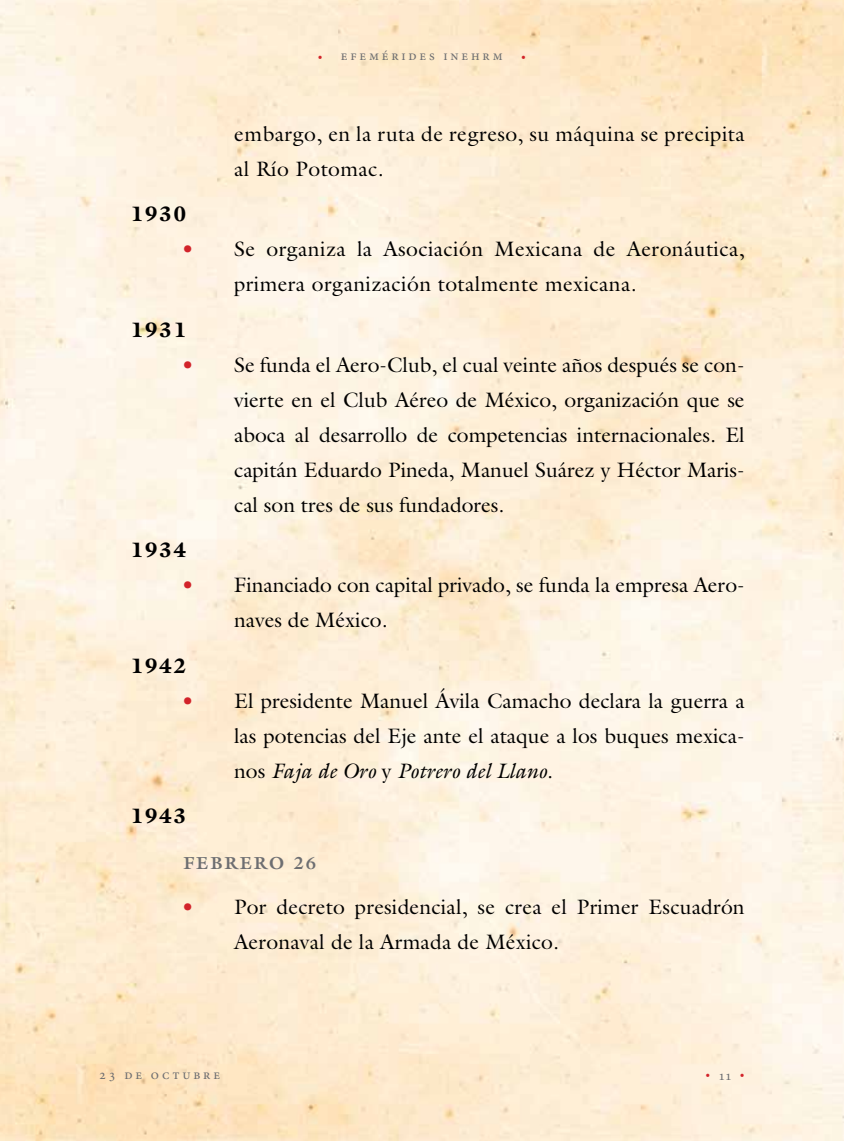
<style>
.page{position:relative;width:844px;height:1141px;background:#fff}
.page>*{position:absolute;margin:0;border:0;box-sizing:border-box;transform-origin:0 0}
.t1{font:21px/35px "Galliard";letter-spacing:.01em;color:#000}
.t2{font:900 21px "Galliard";letter-spacing:.1em;color:#000}
.t3{font:700 17.5px "Galliard";letter-spacing:.11em;color:#6d6e71}
.t4{font:14px "Minion Pro";letter-spacing:.2em;color:#6d6e71}
.t5{font:12.25px "Minion Pro";color:#d2232a}
.s1{font-size:12.25px;color:#d2232a}
.s2{color:#d2232a}
.s3{font-style:italic}
.s4{font-size:14px;color:#6d6e71}
</style>
<div class="page">
<p class="t4" style="left:318px;top:46px;width:186px"><span class="s1">•</span> efemérides inehrm</p>
<p class="t5" style="left:521px;top:48px;width:6px">•</p>
<p class="t1" style="left:234px;top:116px;width:512px">embargo, en la ruta de regreso, su máquina se precipita al Río Potomac.</p>
<p class="t2" style="left:131px;top:201px;width:57px">1930</p>
<p class="t1" style="left:234px;top:231px;width:512px;text-indent:-52px"><span class="s2">•</span> Se organiza la Asociación Mexicana de Aeronáutica, primera organización totalmente mexicana.</p>
<p class="t2" style="left:131px;top:317px;width:57px">1931</p>
<p class="t1" style="left:234px;top:347px;width:512px;text-align:justify;text-indent:-52px"><span class="s2">•</span> Se funda el Aero-Club, el cual veinte años después se con&shy;vierte en el Club Aéreo de México, organización que se aboca al desarrollo de competencias internacionales. El capitán Eduardo Pineda, Manuel Suárez y Héctor Maris&shy;cal son tres de sus fundadores.</p>
<p class="t2" style="left:131px;top:537px;width:57px">1934</p>
<p class="t1" style="left:234px;top:567px;width:512px;text-indent:-52px"><span class="s2">•</span> Financiado con capital privado, se funda la empresa Aero&shy;naves de México.</p>
<p class="t2" style="left:131px;top:653px;width:57px">1942</p>
<p class="t1" style="left:234px;top:683px;width:512px;text-align:justify;text-indent:-52px"><span class="s2">•</span> El presidente Manuel Ávila Camacho declara la guerra a las potencias del Eje ante el ataque a los buques mexica&shy;nos <span class="s3">Faja de Oro</span> y <span class="s3">Potrero del Llano</span>.</p>
<p class="t2" style="left:131px;top:803px;width:57px">1943</p>
<p class="t3" style="left:183px;top:851px;width:134px">FEBRERO 26</p>
<p class="t1" style="left:234px;top:889px;width:512px;text-indent:-52px"><span class="s2">•</span> Por decreto presidencial, se crea el Primer Escuadrón<br>Aeronaval de la Armada de México.</p>
<p class="t4" style="left:99px;top:1065px;width:122px">23 de octubre</p>
<p class="t5" style="left:705px;top:1066px;width:41px">• <span class="s4">11</span> •</p>
</div>
